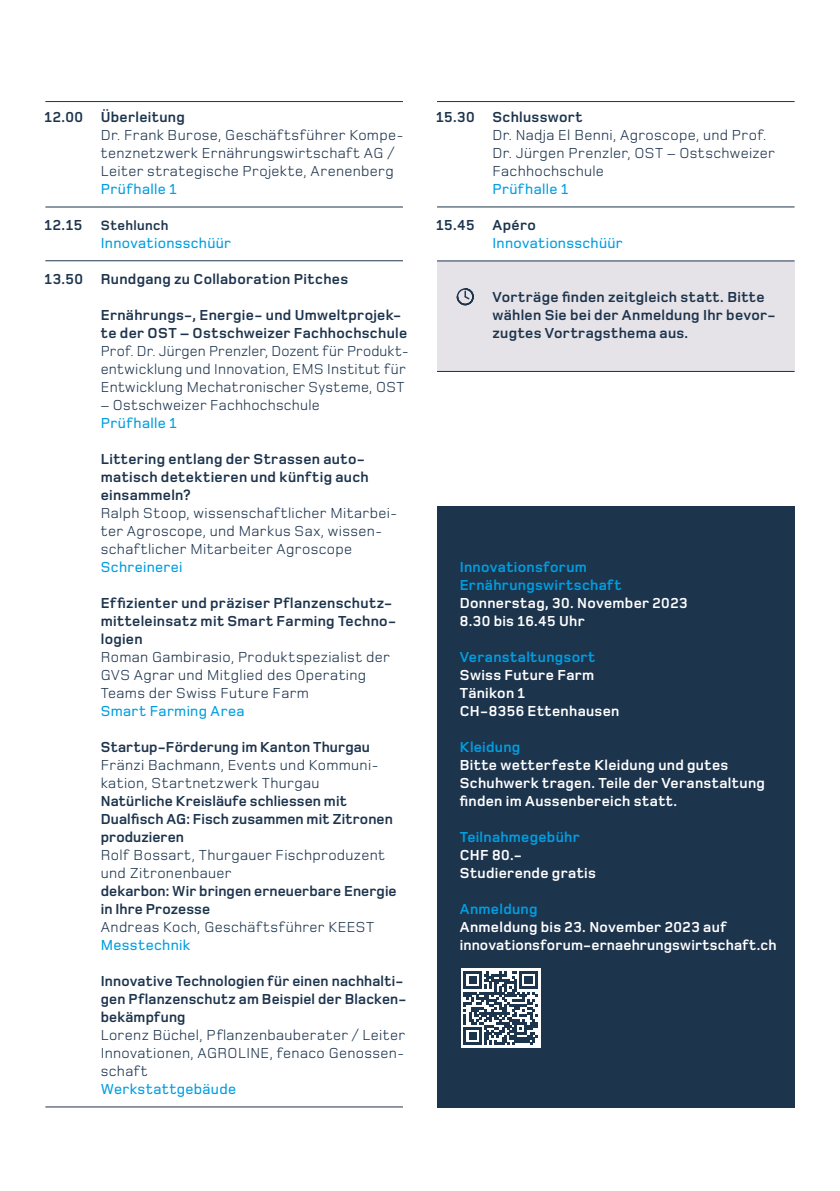
<style>
.page{position:relative;width:840px;height:1191px;background:#fff}
.page>*{position:absolute;margin:0;border:0;box-sizing:border-box;transform-origin:0 0}
.t1{font:15px/18px "Foundry Monoline";letter-spacing:.02em;color:#1d344d}
.t2{font:700 15px/18px "Foundry Monoline";letter-spacing:.02em;color:#1d344d}
.t3{font:700 15px/18px "Foundry Monoline";letter-spacing:.02em;color:#fff}
.t4{font:500 15px "Foundry Monoline";letter-spacing:.02em;color:#009ee0}
.t5{font:700 15px/18px "Foundry Monoline";letter-spacing:.02em;color:#009ee0}
.t6{font:700 14px "Foundry Monoline";letter-spacing:.02em;color:#1d344d}
</style>
<div class="page">
<div style="left:437px;top:261px;width:357px;height:110px;background:#e5e3e7"></div>
<hr style="left:45px;top:101px;width:358px;height:1px;background:#1d344d">
<hr style="left:45px;top:206px;width:358px;height:1px;background:#1d344d">
<hr style="left:45px;top:260px;width:358px;height:1px;background:#1d344d">
<hr style="left:437px;top:101px;width:357px;height:1px;background:#1d344d">
<hr style="left:437px;top:206px;width:357px;height:1px;background:#1d344d">
<hr style="left:437px;top:260px;width:357px;height:1px;background:#1d344d">
<hr style="left:437px;top:371px;width:357px;height:1px;background:#1d344d">
<hr style="left:45px;top:1106px;width:358px;height:1px;background:#1d344d">
<div style="left:437px;top:506px;width:357px;height:601px;background:#1d344d"></div>
<div style="left:460px;top:968px;width:80px;height:79px;background:#fff"></div>
<svg style="left:463px;top:971px;width:74px;height:74px"></svg>
<svg style="left:456px;top:288px;width:18px;height:18px"></svg>
<p class="t2" style="left:45px;top:109px;width:40px">12.00</p>
<p class="t2" style="left:45px;top:217px;width:39px">12.15</p>
<p class="t2" style="left:45px;top:271px;width:40px">13.50</p>
<p class="t2" style="left:101px;top:109px;width:85px">Überleitung</p>
<p class="t1" style="left:101px;top:127px;width:304px">Dr. Frank Burose, Geschäftsführer Kompe&shy;tenznetzwerk Ernährungswirtschaft AG /<br>Leiter strategische Projekte, Arenenberg</p>
<p class="t4" style="left:101px;top:181px;width:77px">Prüfhalle 1</p>
<p class="t6" style="left:101px;top:218px;width:69px">Stehlunch</p>
<p class="t4" style="left:101px;top:235px;width:132px">Innovationsschüür</p>
<p class="t2" style="left:101px;top:271px;width:249px">Rundgang zu Collaboration Pitches</p>
<p class="t2" style="left:101px;top:307px;width:308px">Ernährungs-, Energie- und Umweltprojek&shy;te der OST – Ostschweizer Fachhochschule</p>
<p class="t1" style="left:101px;top:343px;width:309px">Prof. Dr. Jürgen Prenzler, Dozent für Produkt&shy;entwicklung und Innovation, EMS Institut für<br>Entwicklung Mechatronischer Systeme, OST</p>
<p class="t1" style="left:101px;top:397px;width:220px">– Ostschweizer Fachhochschule</p>
<p class="t4" style="left:101px;top:415px;width:77px">Prüfhalle 1</p>
<p class="t2" style="left:101px;top:451px;width:269px">Littering entlang der Strassen auto&shy;matisch detektieren und künftig auch einsammeln?</p>
<p class="t1" style="left:101px;top:505px;width:298px">Ralph Stoop, wissenschaftlicher Mitarbei&shy;ter Agroscope, und Markus Sax, wissen&shy;schaftlicher Mitarbeiter Agroscope</p>
<p class="t4" style="left:101px;top:559px;width:83px">Schreinerei</p>
<p class="t2" style="left:101px;top:595px;width:297px">Effizienter und präziser Pflanzenschutz&shy;mitteleinsatz mit Smart Farming Techno&shy;logien</p>
<p class="t1" style="left:101px;top:649px;width:290px">Roman Gambirasio, Produktspezialist der<br>GVS Agrar und Mitglied des Operating<br>Teams der Swiss Future Farm</p>
<p class="t4" style="left:101px;top:703px;width:145px">Smart Farming Area</p>
<p class="t2" style="left:101px;top:739px;width:270px">Startup-Förderung im Kanton Thurgau</p>
<p class="t1" style="left:101px;top:757px;width:279px">Fränzi Bachmann, Events und Kommuni&shy;kation, Startnetzwerk Thurgau</p>
<p class="t2" style="left:101px;top:793px;width:293px">Natürliche Kreisläufe schliessen mit<br>Dualfisch AG: Fisch zusammen mit Zitronen produzieren</p>
<p class="t1" style="left:101px;top:847px;width:285px">Rolf Bossart, Thurgauer Fischproduzent und Zitronenbauer</p>
<p class="t2" style="left:101px;top:883px;width:297px">dekarbon: Wir bringen erneuerbare Energie in Ihre Prozesse</p>
<p class="t1" style="left:101px;top:919px;width:275px">Andreas Koch, Geschäftsführer KEEST</p>
<p class="t4" style="left:101px;top:937px;width:91px">Messtechnik</p>
<p class="t2" style="left:101px;top:973px;width:307px">Innovative Technologien für einen nachhalti&shy;gen Pflanzenschutz am Beispiel der Blacken&shy;bekämpfung</p>
<p class="t1" style="left:101px;top:1027px;width:306px;text-align:justify">Lorenz Büchel, Pflanzenbauberater / Leiter Innovationen, AGROLINE, fenaco Genossen&shy;schaft</p>
<p class="t4" style="left:101px;top:1081px;width:137px">Werkstattgebäude</p>
<p class="t2" style="left:436px;top:109px;width:40px">15.30</p>
<p class="t2" style="left:436px;top:217px;width:40px">15.45</p>
<p class="t2" style="left:492px;top:109px;width:92px">Schlusswort</p>
<p class="t1" style="left:492px;top:127px;width:284px">Dr. Nadja El Benni, Agroscope, und Prof.<br>Dr. Jürgen Prenzler, OST – Ostschweizer<br>Fachhochschule</p>
<p class="t4" style="left:492px;top:181px;width:77px">Prüfhalle 1</p>
<p class="t2" style="left:492px;top:217px;width:45px">Apéro</p>
<p class="t4" style="left:492px;top:235px;width:132px">Innovationsschüür</p>
<p class="t2" style="left:492px;top:289px;width:284px">Vorträge finden zeitgleich statt. Bitte wählen Sie bei der Anmeldung Ihr bevor&shy;zugtes Vortragsthema aus.</p>
<p class="t5" style="left:459px;top:559px;width:163px">Innovationsforum<br>Ernährungswirtschaft</p>
<p class="t3" style="left:459px;top:595px;width:229px">Donnerstag, 30. November 2023<br>8.30 bis 16.45 Uhr</p>
<p class="t5" style="left:459px;top:649px;width:137px">Veranstaltungsort</p>
<p class="t3" style="left:459px;top:667px;width:161px">Swiss Future Farm<br>Tänikon 1<br>CH-8356 Ettenhausen</p>
<p class="t5" style="left:459px;top:739px;width:62px">Kleidung</p>
<p class="t3" style="left:459px;top:757px;width:306px">Bitte wetterfeste Kleidung und gutes<br>Schuhwerk tragen. Teile der Veranstaltung finden im Aussenbereich statt.</p>
<p class="t5" style="left:459px;top:829px;width:121px">Teilnahmegebühr</p>
<p class="t3" style="left:459px;top:847px;width:137px">CHF 80.-<br>Studierende gratis</p>
<p class="t5" style="left:459px;top:901px;width:79px">Anmeldung</p>
<p class="t3" style="left:459px;top:919px;width:318px">Anmeldung bis 23. November 2023 auf innovationsforum-ernaehrungswirtschaft.ch</p>
</div>
